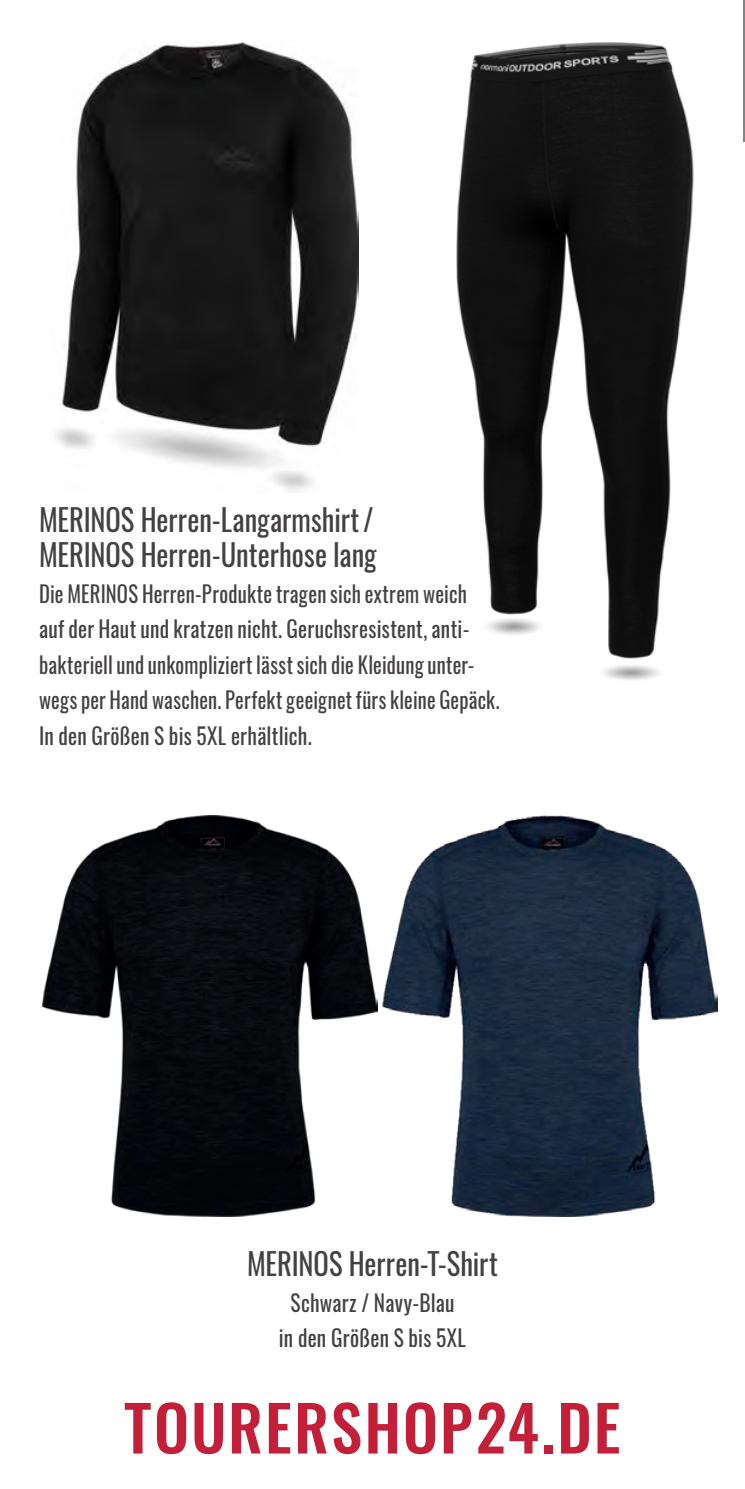
<style>
.page{position:relative;width:745px;height:1489px;background:#fff}
.page>*{position:absolute;margin:0;border:0;box-sizing:border-box;transform-origin:0 0}
.t1{font:500 62.5px "Oswald";letter-spacing:.035em;color:#c31f39}
.t2{font:30px/35.5px "Oswald";letter-spacing:-.005em;color:#444141;scale:.95 1}
.t3{font:22.5px/35.5px "Oswald";letter-spacing:.01em;color:#444141;scale:.92 1}
.t4{font:22.5px/35.5px "Oswald";letter-spacing:.01em;color:#444141;text-align:center;scale:.95 1}
</style>
<div class="page">
<hr style="left:742px;top:0;width:2px;height:142px;background:#858383">
<img style="left:456px;top:43px;width:238px;height:637px">
<img style="left:54px;top:43px;width:304px;height:450px">
<img style="left:42px;top:815px;width:335px;height:401px">
<img style="left:382px;top:815px;width:334px;height:401px">
<h2 class="t2" style="left:39px;top:502px;width:356px">MERINOS Herren-Langarmshirt/<br>MERINOS Herren-Unterhose lang</h2>
<p class="t3" style="left:39px;top:576px;width:501px">Die MERINOS Herren-Produkte tragen sich extrem weich<br>auf der Haut und kratzen nicht. Geruchsresistent, anti&shy;bakteriell und unkompliziert lässt sich die Kleidung unter&shy;wegs per Hand waschen. Perfekt geeignet fürs kleine Gepäck.<br>In den Größen S bis 5XL erhältlich.</p>
<h2 class="t2" style="left:247px;top:1246px;width:265px">MERINOS Herren-T-Shirt</h2>
<p class="t4" style="left:279px;top:1284px;width:198px">Schwarz / Navy-Blau<br>in den Größen S bis 5XL</p>
<h1 class="t1" style="left:124px;top:1384px;width:497px">TOURERSHOP24.DE</h1>
</div>
